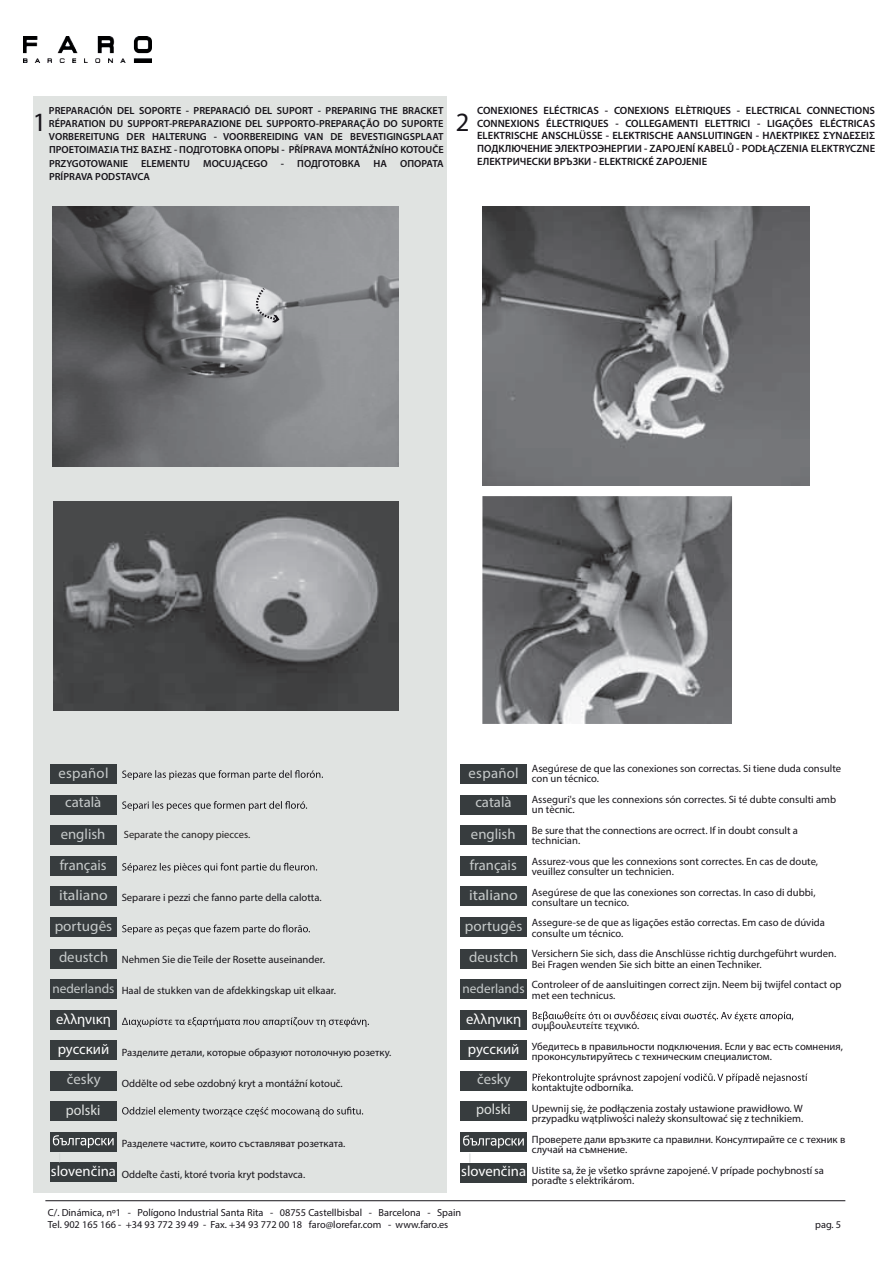
<style>
.page{position:relative;width:893px;height:1263px;background:#fff}
.page>*{position:absolute;margin:0;border:0;box-sizing:border-box;transform-origin:0 0}
.t1{font:26.55px "Myriad Pro";color:#17141a}
.t2{font:14.7px/31.3px "Myriad Pro";color:#c7cbcb}
.t3{font:14.7px/29.8px "Myriad Pro";color:#fff}
.t4{font:14.7px/30.6px "Myriad Pro";color:#c7cbcb;scale:1.07 1}
.t5{font:14.7px "Myriad Pro";letter-spacing:.02em;color:#c7cbcb}
.t6{font:14.7px "Myriad Pro";color:#e0e3e1;scale:.95 1}
.t7{font:13.2px "Myriad Pro";color:#c7cbcb}
.t8{font:10.65px/10.4px "Myriad Pro";color:#17141a}
.t9{font:600 10.65px/12.8px "Myriad Pro";color:#17141a;text-align:justify}
.t10{font:10.5px "Myriad Pro";color:#231f20}
.t11{font:600 10.35px/13.2px "Myriad Pro";color:#17141a;text-align:justify}
.t12{font:10.35px/11.7px "Myriad Pro";color:#17141a}
.t13{font:600 10.35px "Myriad Pro";letter-spacing:-.03em;color:#17141a}
</style>
<div class="page">
<hr style="left:45px;top:1200px;width:800px;height:1px;background:#17141a">
<div style="left:33px;top:96px;width:414px;height:1096px;background:#e0e3e1"></div>
<img style="left:52px;top:207px;width:346px;height:259px">
<svg style="left:122px;top:770px;width:201px;height:10px"></svg>
<svg style="left:122px;top:801px;width:185px;height:10px"></svg>
<svg style="left:122px;top:863px;width:195px;height:10px"></svg>
<svg style="left:122px;top:925px;width:188px;height:9px"></svg>
<svg style="left:122px;top:1017px;width:247px;height:10px"></svg>
<svg style="left:122px;top:1107px;width:241px;height:10px"></svg>
<div style="left:50px;top:795px;width:67px;height:20px;background:#373c3e"></div>
<div style="left:50px;top:764px;width:67px;height:20px;background:#373c3e"></div>
<div style="left:50px;top:825px;width:67px;height:20px;background:#373c3e"></div>
<div style="left:50px;top:856px;width:67px;height:20px;background:#373c3e"></div>
<div style="left:50px;top:886px;width:67px;height:20px;background:#373c3e"></div>
<div style="left:50px;top:917px;width:67px;height:20px;background:#373c3e"></div>
<div style="left:50px;top:949px;width:67px;height:20px;background:#373c3e"></div>
<div style="left:50px;top:979px;width:67px;height:20px;background:#373c3e"></div>
<div style="left:50px;top:1010px;width:67px;height:20px;background:#373c3e"></div>
<div style="left:50px;top:1040px;width:67px;height:20px;background:#373c3e"></div>
<div style="left:50px;top:1071px;width:67px;height:20px;background:#373c3e"></div>
<div style="left:50px;top:1102px;width:67px;height:19px;background:#373c3e"></div>
<div style="left:50px;top:1132px;width:67px;height:20px;background:#373c3e"></div>
<div style="left:50px;top:1162px;width:67px;height:20px;background:#373c3e"></div>
<svg style="left:248px;top:287px;width:31px;height:36px"></svg>
<svg style="left:53px;top:1135px;width:61px;height:27px"></svg>
<svg style="left:533px;top:1011px;width:260px;height:10px"></svg>
<svg style="left:533px;top:1073px;width:275px;height:10px"></svg>
<div style="left:460px;top:795px;width:67px;height:20px;background:#373c3e"></div>
<div style="left:460px;top:764px;width:67px;height:20px;background:#373c3e"></div>
<div style="left:460px;top:825px;width:67px;height:20px;background:#373c3e"></div>
<div style="left:460px;top:856px;width:67px;height:20px;background:#373c3e"></div>
<div style="left:460px;top:886px;width:67px;height:20px;background:#373c3e"></div>
<div style="left:460px;top:917px;width:67px;height:20px;background:#373c3e"></div>
<div style="left:460px;top:949px;width:67px;height:20px;background:#373c3e"></div>
<div style="left:460px;top:979px;width:67px;height:20px;background:#373c3e"></div>
<div style="left:460px;top:1010px;width:67px;height:20px;background:#373c3e"></div>
<div style="left:460px;top:1040px;width:67px;height:20px;background:#373c3e"></div>
<div style="left:460px;top:1071px;width:67px;height:20px;background:#373c3e"></div>
<div style="left:460px;top:1102px;width:67px;height:19px;background:#373c3e"></div>
<div style="left:460px;top:1132px;width:67px;height:20px;background:#373c3e"></div>
<div style="left:460px;top:1163px;width:67px;height:19px;background:#373c3e"></div>
<svg style="left:463px;top:1135px;width:61px;height:28px"></svg>
<img style="left:54px;top:501px;width:344px;height:209px">
<img style="left:482px;top:207px;width:327px;height:279px">
<img style="left:482px;top:496px;width:250px;height:228px">
<img style="left:24px;top:37px;width:127px;height:25px">
<h1 class="t1" style="left:33px;top:106px;width:15px">1</h1>
<h1 class="t1" style="left:456px;top:106px;width:15px">2</h1>
<p class="t9" style="left:477px;top:104px;width:399px">CONEXIONES ELÉCTRICAS - CONEXIONS ELÈTRIQUES - ELECTRICAL CONNECTIONS CONNEXIONS ÉLECTRIQUES - COLLEGAMENTI ELETTRICI - LIGAÇÕES ELÉCTRICAS ELEKTRISCHE ANSCHLÜSSE - ELEKTRISCHE AANSLUITINGEN - ΗΛΕΚΤΡΙΚΕΣ ΣΥΝΔΕΣΕΙΣ ПОДКЛЮЧЕНИЕ ЭЛЕКТРОЭНЕРГИИ - ZAPOJENÍ KABELŮ - PODŁĄCZENIA ELEKTRYCZNE ЕЛЕКТРИЧЕСКИ ВРЪЗКИ - ELEKTRICKÉ ZAPOJENIE</p>
<p class="t11" style="left:49px;top:103px;width:396px">PREPARACIÓN DEL SOPORTE - PREPARACIÓ DEL SUPORT - PREPARING THE BRACKET RÉPARATION DU SUPPORT-PREPARAZIONE DEL SUPPORTO-PREPARAÇÃO DO SUPORTE VORBEREITUNG DER HALTERUNG - VOORBEREIDING VAN DE BEVESTIGINGSPLAAT ΠΡΟΕΤΟΙΜΑΣΙΑ ΤΗΣ ΒΑΣΗΣ - ПОДГОТОВКА ОПОРЫ - PŘÍPRAVA MONTÁŽNÍHO KOTOUČE PRZYGOTOWANIE</p>
<p class="t11" style="left:141px;top:156px;width:50px">ELEMENTU</p>
<p class="t11" style="left:203px;top:156px;width:66px">MOCUJĄCEGO</p>
<p class="t11" style="left:281px;top:156px;width:81px">- ПОДГОТОВКА</p>
<p class="t11" style="left:373px;top:156px;width:15px">НА</p>
<p class="t13" style="left:400px;top:157px;width:45px">ОПОРАТА</p>
<p class="t11" style="left:49px;top:170px;width:103px">PRÍPRAVA PODSTAVCA</p>
<h2 class="t5" style="left:58px;top:764px;width:52px">español</h2>
<h2 class="t2" style="left:65px;top:786px;width:38px">català</h2>
<h2 class="t2" style="left:60px;top:818px;width:48px">english français</h2>
<h2 class="t4" style="left:55px;top:880px;width:55px">italiano portugês</h2>
<h2 class="t2" style="left:59px;top:942px;width:51px">deustch</h2>
<p class="t7" style="left:52px;top:981px;width:63px">nederlands</p>
<h2 class="t3" style="left:56px;top:1004px;width:57px">eλληνικη русский</h2>
<h2 class="t2" style="left:67px;top:1063px;width:35px">česky</h2>
<h2 class="t6" style="left:66px;top:1101px;width:38px">polski</h2>
<p class="t10" style="left:124px;top:828px;width:128px">Separate the canopy piecces.</p>
<p class="t8" style="left:122px;top:892px;width:202px">Separare i pezzi che fanno parte della calotta.</p>
<p class="t8" style="left:122px;top:954px;width:205px">Nehmen Sie die Teile der Rosette auseinander.</p>
<p class="t8" style="left:122px;top:985px;width:216px">Haal de stukken van de afdekkingskap uit elkaar.</p>
<p class="t8" style="left:122px;top:1047px;width:271px">Разделите детали, которые образуют потолочную розетку.</p>
<p class="t8" style="left:122px;top:1078px;width:223px">Oddělte od sebe ozdobný kryt a montážní kotouč.</p>
<p class="t8" style="left:122px;top:1138px;width:225px">Разделете частите, които съставляват розетката.</p>
<p class="t8" style="left:122px;top:1169px;width:185px">Oddeľte časti, ktoré tvoria kryt podstavca.</p>
<h2 class="t3" style="left:51px;top:1156px;width:67px">slovenčina</h2>
<p class="t8" style="left:532px;top:763px;width:311px">Asegúrese de que las conexiones son correctas. Si tiene duda consulte con un técnico.</p>
<p class="t8" style="left:532px;top:794px;width:306px">Asseguri's que les connexions són correctes. Si té dubte consulti amb un tècnic.</p>
<p class="t8" style="left:532px;top:825px;width:268px">Be sure that the connections are ocrrect. If in doubt consult a technician.</p>
<p class="t8" style="left:532px;top:856px;width:288px">Assurez-vous que les connexions sont correctes. En cas de doute, veuillez consulter un technicien.</p>
<p class="t8" style="left:532px;top:887px;width:285px">Asegúrese de que las conexiones son correctas. In caso di dubbi, consultare un tecnico.</p>
<p class="t8" style="left:532px;top:918px;width:295px">Assegure-se de que as ligações estão correctas. Em caso de dúvida consulte um técnico.</p>
<p class="t8" style="left:532px;top:948px;width:306px">Versichern Sie sich, dass die Anschlüsse richtig durchgeführt wurden.<br>Bei Fragen wenden Sie sich bitte an einen Techniker.</p>
<p class="t8" style="left:532px;top:979px;width:311px">Controleer of de aansluitingen correct zijn. Neem bij twijfel contact op met een technicus.</p>
<p class="t8" style="left:532px;top:1015px;width:313px;line-height:20.5px">συμβουλευτείτε τεχνικό.<br>Убедитесь в правильности подключения. Если у вас есть сомнения,</p>
<p class="t8" style="left:532px;top:1051px;width:241px">проконсультируйтесь с техническим специалистом.</p>
<p class="t8" style="left:532px;top:1077px;width:272px;line-height:20.5px">kontaktujte odborníka.<br>Upewnij się, że podłączenia zostały ustawione prawidłowo. W</p>
<p class="t8" style="left:532px;top:1108px;width:315px;line-height:20.5px">przypadku wątpliwości należy skonsultować się z technikiem.<br>Проверете дали връзките са правилни. Консултирайте се с техник в</p>
<p class="t8" style="left:532px;top:1139px;width:294px;line-height:20.5px">случай на съмнение.<br>Uistite sa, že je všetko správne zapojené. V prípade pochybností sa</p>
<p class="t8" style="left:532px;top:1175px;width:104px">poraďte s elektrikárom.</p>
<h2 class="t5" style="left:468px;top:764px;width:52px">español</h2>
<h2 class="t2" style="left:475px;top:786px;width:38px">català</h2>
<h2 class="t2" style="left:470px;top:818px;width:48px">english français</h2>
<h2 class="t4" style="left:465px;top:880px;width:55px">italiano portugês</h2>
<h2 class="t2" style="left:469px;top:942px;width:51px">deustch</h2>
<p class="t7" style="left:463px;top:981px;width:63px">nederlands</p>
<h2 class="t3" style="left:466px;top:1004px;width:57px">eλληνικη русский</h2>
<h2 class="t2" style="left:477px;top:1063px;width:35px">česky</h2>
<h2 class="t6" style="left:476px;top:1100px;width:38px">polski</h2>
<h2 class="t3" style="left:461px;top:1156px;width:67px">slovenčina</h2>
<p class="t12" style="left:48px;top:1207px;width:415px">C/. Dinámica, nº1 - Polígono Industrial Santa Rita - 08755 Castellbisbal - Barcelona - Spain<br>Tel. 902 165 166 - +34 93 772 39 49 - Fax. +34 93 772 00 18 faro@lorefar.com - www.faro.es</p>
<p class="t12" style="left:815px;top:1218px;width:28px">pag. 5</p>
</div>
